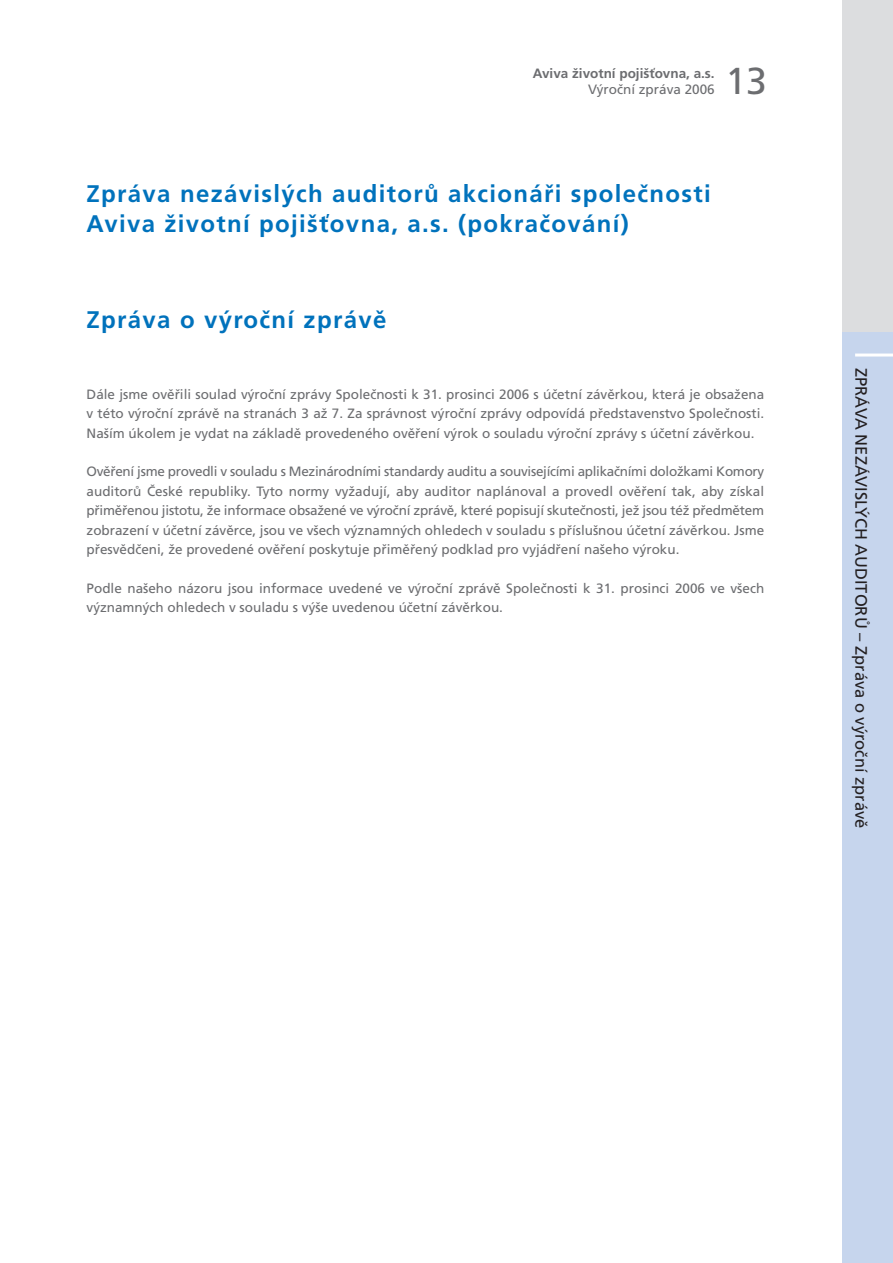
<style>
.page{position:relative;width:893px;height:1263px;background:#fff}
.page>*{position:absolute;margin:0;border:0;box-sizing:border-box;transform-origin:0 0}
.t1{font:37.5px "Frutiger CE";color:#6c6d70}
.t2{font:700 24px/30px "Frutiger CE";letter-spacing:.055em;color:#0072bc}
.t3{font:16.5px "Frutiger CE";color:#231f20}
.t4{font:13.5px/19.5px "Frutiger CE";color:#6c6d70;text-align:justify}
.t5{font:700 13.5px "Frutiger CE";color:#6c6d70}
</style>
<div class="page">
<svg style="left:842px;top:0;width:50px;height:1263px;background:#cbd7e9"></svg>
<p class="t5" style="left:532px;top:68px;width:183px">Aviva životní pojišťovna, a.s.</p>
<p class="t4" style="left:588px;top:81px;width:128px">Výroční zpráva 2006</p>
<h1 class="t1" style="left:725px;top:66px;width:43px">13</h1>
<h2 class="t2" style="left:87px;top:181px;width:626px">Zpráva nezávislých auditorů akcionáři společnosti<br>Aviva životní pojišťovna, a.s. (pokračování)</h2>
<h2 class="t2" style="left:87px;top:306px;width:301px">Zpráva o výroční zprávě</h2>
<p class="t4" style="left:87px;top:385px;width:679px">Dále jsme ověřili soulad výroční zprávy Společnosti k 31. prosinci 2006 s účetní závěrkou, která je obsažena v této výroční zprávě na stranách 3 až 7. Za správnost výroční zprávy odpovídá představenstvo Společnosti.<br>Naším úkolem je vydat na základě provedeného ověření výrok o souladu výroční zprávy s účetní závěrkou.</p>
<p class="t4" style="left:87px;top:463px;width:679px">Ověření jsme provedli v souladu s Mezinárodními standardy auditu a souvisejícími aplikačními doložkami Komory auditorů České republiky. Tyto normy vyžadují, aby auditor naplánoval a provedl ověření tak, aby získal přiměřenou jistotu, že informace obsažené ve výroční zprávě, které popisují skutečnosti, jež jsou též předmětem zobrazení v účetní závěrce, jsou ve všech významných ohledech v souladu s příslušnou účetní závěrkou. Jsme přesvědčeni, že provedené ověření poskytuje přiměřený podklad pro vyjádření našeho výroku.</p>
<p class="t4" style="left:87px;top:579px;width:679px">Podle našeho názoru jsou informace uvedené ve výroční zprávě Společnosti k 31. prosinci 2006 ve všech významných ohledech v souladu s výše uvedenou účetní závěrkou.</p>
<p class="t3" style="left:867px;top:368px;width:462px;rotate:90deg">ZPRÁVA NEZÁVISLÝCH AUDITORŮ – Zpráva o výroční zprávě</p>
</div>
